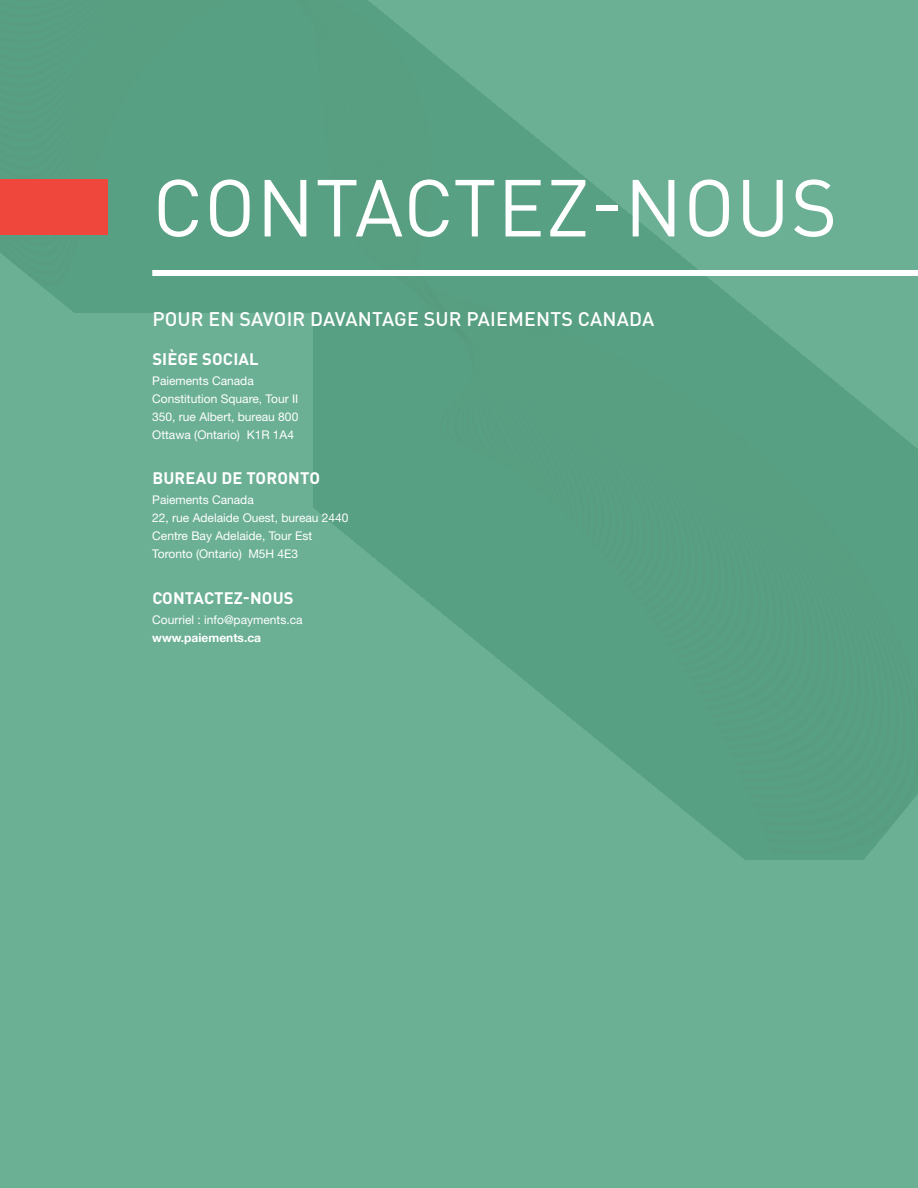
<style>
.page{position:relative;width:918px;height:1188px;background:#6bb095}
.page>*{position:absolute;margin:0;border:0;box-sizing:border-box;transform-origin:0 0}
.t1{font:79.35px "DIN Pro";letter-spacing:.01em;color:#fff}
.t2{font:500 19.5px "DIN Pro";letter-spacing:.01em;color:#fff}
.t3{font:700 16.5px "DIN Pro";letter-spacing:.01em;color:#fff}
.t4{font:12px/18px "Helvetica Neue LT Std";color:#fff}
.t5{font:700 12px "Helvetica Neue LT Std";color:#fff}
</style>
<div class="page">
<div style="left:62px;top:302px;width:252px;height:10px;background:#58a083"></div>
<div style="left:50px;top:293px;width:264px;height:9px;background:#58a083"></div>
<div style="left:33px;top:279px;width:281px;height:14px;background:#58a083"></div>
<div style="left:11px;top:261px;width:303px;height:9px;background:#58a083"></div>
<div style="left:0;top:248px;width:314px;height:13px;background:#58a083"></div>
<div style="left:0;top:238px;width:314px;height:10px;background:#58a083"></div>
<div style="left:0;top:228px;width:314px;height:10px;background:#58a083"></div>
<div style="left:0;top:171px;width:314px;height:5px;background:#58a083"></div>
<div style="left:0;top:18px;width:390px;height:153px;background:#58a083"></div>
<div style="left:0;top:15px;width:389px;height:151px;background:#58a083"></div>
<div style="left:0;top:12px;width:385px;height:149px;background:#58a083"></div>
<div style="left:0;top:10px;width:382px;height:146px;background:#58a083"></div>
<div style="left:0;top:9px;width:380px;height:142px;background:#58a083"></div>
<div style="left:0;top:7px;width:378px;height:139px;background:#58a083"></div>
<div style="left:0;top:5px;width:376px;height:136px;background:#58a083"></div>
<div style="left:0;top:3px;width:373px;height:133px;background:#58a083"></div>
<div style="left:0;top:2px;width:371px;height:129px;background:#58a083"></div>
<div style="left:0;top:0;width:369px;height:125px;background:#58a083"></div>
<div style="left:0;top:0;width:367px;height:120px;background:#58a083"></div>
<div style="left:0;top:0;width:364px;height:115px;background:#58a083"></div>
<svg style="left:314px;top:19px;width:604px;height:840px;fill:#58a083"></svg>
<div style="left:152px;top:270px;width:766px;height:6px;background:#fff"></div>
<div style="left:0;top:179px;width:108px;height:56px;background:#ef473c"></div>
<h1 class="t1" style="left:153px;top:154px;width:686px">CONTACTEZ-NOUS</h1>
<h2 class="t2" style="left:152px;top:306px;width:503px">POUR EN SAVOIR DAVANTAGE SUR PAIEMENTS CANADA</h2>
<h3 class="t3" style="left:152px;top:348px;width:108px">SIÈGE SOCIAL</h3>
<p class="t4" style="left:152px;top:371px;width:148px">Paiements Canada<br>Constitution Square, Tour II<br>350, rue Albert, bureau 800<br>Ottawa (Ontario) K1R 1A4</p>
<h3 class="t3" style="left:152px;top:467px;width:169px">BUREAU DE TORONTO</h3>
<p class="t4" style="left:152px;top:491px;width:198px">Paiements Canada<br>22, rue Adelaide Ouest, bureau 2440<br>Centre Bay Adelaide, Tour Est<br>Toronto (Ontario) M5H 4E3</p>
<h3 class="t3" style="left:152px;top:586px;width:143px">CONTACTEZ-NOUS</h3>
<p class="t4" style="left:152px;top:610px;width:152px">Courriel : info@payments.ca</p>
<p class="t5" style="left:152px;top:630px;width:110px">www.paiements.ca</p>
</div>
